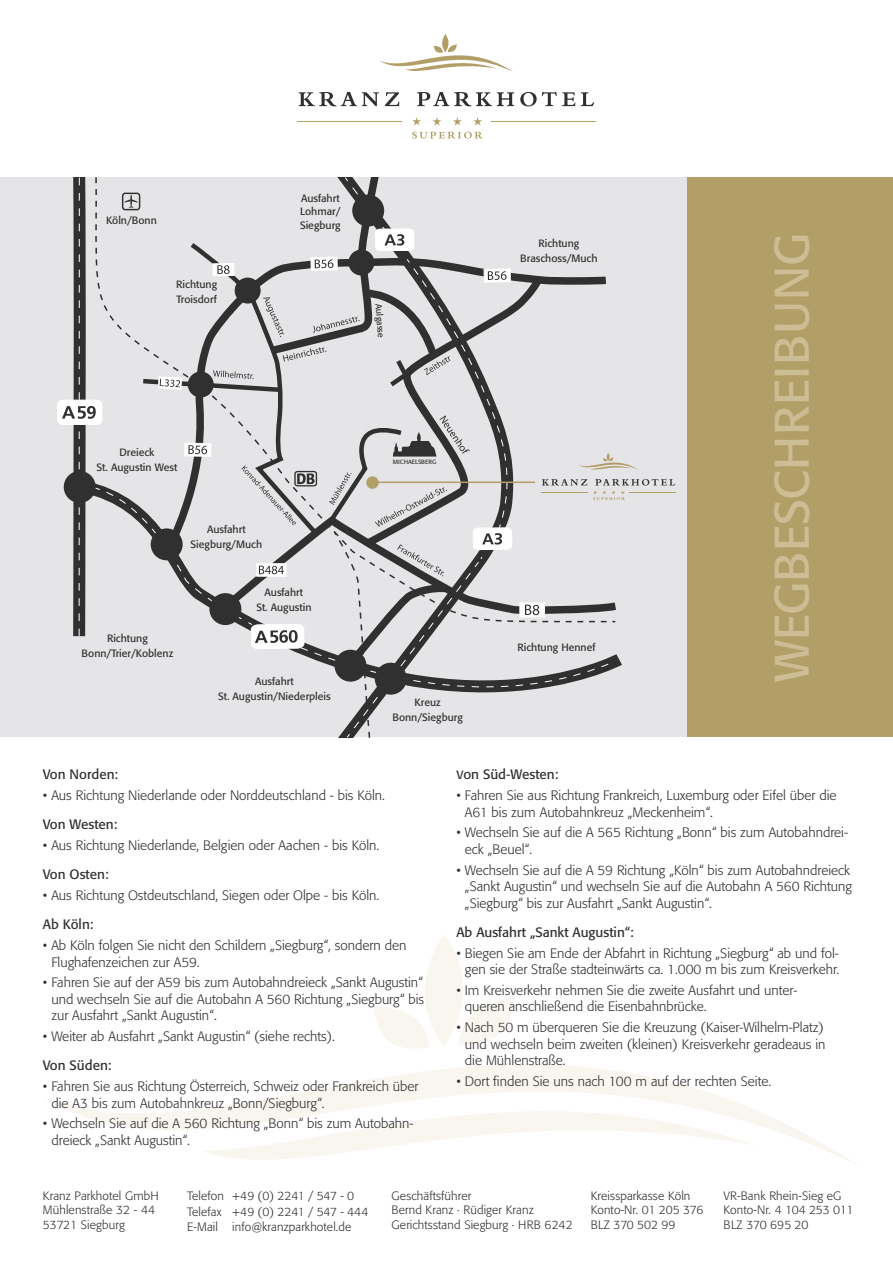
<style>
.page{position:relative;width:893px;height:1263px;background:#fff}
.page>*{position:absolute;margin:0;border:0;box-sizing:border-box;transform-origin:0 0}
.t1{font:48px "Formata";color:#cdbd95}
.t2{font:300 13.5px/16.5px "Formata";color:#303030}
.t3{font:13.5px "Formata";color:#303030}
.t4{font:300 12px/14.4px "Formata";letter-spacing:.01em;color:#303030}
.t5{font:10.5px/15px "Formata";color:#303030;text-align:center}
.t6{font:8.7px "Formata";color:#303030}
.t7{font:6.15px "Formata";color:#303030}
.s1{font-size:12px}
</style>
<div class="page">
<div style="left:0;top:178px;width:814px;height:559px;background:#e5e4e6"></div>
<div style="left:687px;top:178px;width:206px;height:559px;background:#b29e67"></div>
<hr style="left:298px;top:121px;width:104px;height:1px;background:#b29e67">
<svg style="left:432px;top:117px;width:9px;height:9px"></svg>
<svg style="left:453px;top:117px;width:9px;height:9px"></svg>
<svg style="left:473px;top:117px;width:9px;height:9px"></svg>
<svg style="left:412px;top:117px;width:9px;height:9px"></svg>
<hr style="left:491px;top:121px;width:104px;height:1px;background:#b29e67">
<svg style="left:412px;top:132px;width:71px;height:7px"></svg>
<svg style="left:299px;top:92px;width:80px;height:14px"></svg>
<svg style="left:385px;top:92px;width:14px;height:14px"></svg>
<svg style="left:417px;top:92px;width:97px;height:14px"></svg>
<svg style="left:520px;top:92px;width:55px;height:14px"></svg>
<svg style="left:581px;top:92px;width:13px;height:14px"></svg>
<svg style="left:380px;top:35px;width:133px;height:37px"></svg>
<svg style="left:45px;top:939px;width:810px;height:225px"></svg>
<svg style="left:201px;top:1065px;width:555px;height:99px"></svg>
<hr style="left:629px;top:492px;width:47px;height:1px;background:#b29e67">
<svg style="left:57px;top:178px;width:618px;height:559px"></svg>
<p class="t5" style="left:106px;top:213px;width:52px">Köln/Bonn</p>
<p class="t5" style="left:176px;top:277px;width:42px;text-align:left">Richtung<br>Troisdorf</p>
<p class="t5" style="left:300px;top:191px;width:42px;line-height:13.5px;text-align:justify">Ausfahrt Lohmar/ Siegburg</p>
<p class="t6" style="left:384px;top:303px;width:35px;rotate:85deg">Aulgasse</p>
<p class="t5" style="left:97px;top:444px;width:82px">Dreieck<br>St. Augustin West</p>
<p class="t5" style="left:82px;top:631px;width:93px">Richtung<br>Bonn/Trier/Koblenz</p>
<p class="t5" style="left:191px;top:522px;width:73px">Ausfahrt<br>Siegburg/Much</p>
<p class="t5" style="left:256px;top:585px;width:57px">Ausfahrt<br>St. Augustin</p>
<p class="t5" style="left:218px;top:674px;width:114px">Ausfahrt<br>St. Augustin/Niederpleis</p>
<p class="t7" style="left:393px;top:458px;width:45px">MICHAELSBERG</p>
<p class="t5" style="left:392px;top:694px;width:72px">Kreuz<br>Bonn/Siegburg</p>
<p class="t5" style="left:520px;top:236px;width:79px">Richtung<br>Braschoss/Much</p>
<p class="t5" style="left:517px;top:639px;width:80px">Richtung Hennef</p>
<h1 class="t1" style="left:763px;top:682px;width:443px;rotate:-90deg">Wegbeschreibung</h1>
<p class="t3" style="left:43px;top:766px;width:77px">Von Norden:</p>
<p class="t2" style="left:43px;top:787px;width:344px">• Aus Richtung Niederlande oder Norddeutschland - bis Köln.</p>
<p class="t3" style="left:43px;top:816px;width:76px">Von Westen:</p>
<p class="t2" style="left:43px;top:837px;width:338px">• Aus Richtung Niederlande, Belgien oder Aachen - bis Köln.</p>
<p class="t3" style="left:43px;top:866px;width:67px">Von Osten:</p>
<p class="t2" style="left:43px;top:887px;width:338px">• Aus Richtung Ostdeutschland, Siegen oder Olpe - bis Köln.</p>
<p class="t3" style="left:43px;top:916px;width:52px">Ab Köln:</p>
<p class="t2" style="left:51px;top:937px;width:357px;text-indent:-9px">• Ab Köln folgen Sie nicht den Schildern „Siegburg“, sondern den<br>Flughafenzeichen zur A59.</p>
<p class="t2" style="left:51px;top:974px;width:374px;text-align:justify;text-indent:-9px">• Fahren Sie auf der A59 bis zum Autobahndreieck „Sankt Augustin“ und wechseln Sie auf die Autobahn A 560 Richtung „Siegburg“ bis zur Ausfahrt „Sankt Augustin“.</p>
<p class="t2" style="left:43px;top:1028px;width:294px">• Weiter ab Ausfahrt „Sankt Augustin“ (siehe rechts).</p>
<p class="t3" style="left:43px;top:1057px;width:70px">Von Süden:</p>
<p class="t2" style="left:51px;top:1078px;width:369px;text-indent:-9px">• Fahren Sie aus Richtung Österreich, Schweiz oder Frankreich über die A3 bis zum Autobahnkreuz „Bonn/Siegburg“.</p>
<p class="t2" style="left:51px;top:1115px;width:364px;text-indent:-9px">• Wechseln Sie auf die A 560 Richtung „Bonn“ bis zum Autobahn&shy;dreieck „Sankt Augustin“.</p>
<p class="t3" style="left:456px;top:766px;width:104px"><span class="s1">V</span>on Süd-Westen:</p>
<p class="t2" style="left:465px;top:787px;width:373px;text-indent:-9px">• Fahren Sie aus Richtung Frankreich, Luxemburg oder Eifel über die<br>A61 bis zum Autobahnkreuz „Meckenheim“.</p>
<p class="t2" style="left:465px;top:824px;width:385px;text-indent:-9px">• Wechseln Sie auf die A 565 Richtung „Bonn“ bis zum Autobahndrei&shy;eck „Beuel“.</p>
<p class="t2" style="left:465px;top:862px;width:388px;text-indent:-9px">• Wechseln Sie auf die A 59 Richtung „Köln“ bis zum Autobahndreieck „Sankt Augustin“ und wechseln Sie auf die Autobahn A 560 Richtung „Siegburg“ bis zur Ausfahrt „Sankt Augustin“.</p>
<p class="t3" style="left:456px;top:924px;width:179px">Ab Ausfahrt „Sankt Augustin“:</p>
<p class="t2" style="left:456px;top:945px;width:384px;text-align:right">• Biegen Sie am Ende der Abfahrt in Richtung „Siegburg“ ab und fol&shy;gen sie der Straße stadteinwärts ca. 1.000 m bis zum Kreisverkehr.</p>
<p class="t2" style="left:465px;top:982px;width:334px;text-indent:-9px">• Im Kreisverkehr nehmen Sie die zweite Ausfahrt und unter&shy;queren anschließend die Eisenbahnbrücke.</p>
<p class="t2" style="left:465px;top:1019px;width:362px;text-indent:-9px">• Nach 50 m überqueren Sie die Kreuzung (Kaiser-Wilhelm-Platz) und wechseln beim zweiten (kleinen) Kreisverkehr geradeaus in die Mühlenstraße.</p>
<p class="t2" style="left:456px;top:1073px;width:316px">• Dort finden Sie uns nach 100 m auf der rechten Seite.</p>
<p class="t4" style="left:43px;top:1188px;width:117px">Kranz Parkhotel GmbH<br>Mühlenstraße 32 - 44<br>53721 Siegburg</p>
<p class="t4" style="left:187px;top:1187px;width:183px;line-height:16.5px">Telefon +49 (0) 2241 / 547 - 0<br>Telefax +49 (0) 2241 / 547 - 444</p>
<p class="t4" style="left:187px;top:1219px;width:166px">E-Mail info@kranzparkhotel.de</p>
<p class="t4" style="left:392px;top:1188px;width:183px">Geschäftsführer<br>Bernd Kranz · Rüdiger Kranz<br>Gerichtsstand Siegburg · HRB 6242</p>
<p class="t4" style="left:591px;top:1188px;width:114px">Kreissparkasse Köln<br>Konto-Nr. 01 205 376<br>BLZ 370 502 99</p>
<p class="t4" style="left:724px;top:1188px;width:131px">VR-Bank Rhein-Sieg eG<br>Konto-Nr. 4 104 253 011<br>BLZ 370 695 20</p>
</div>
